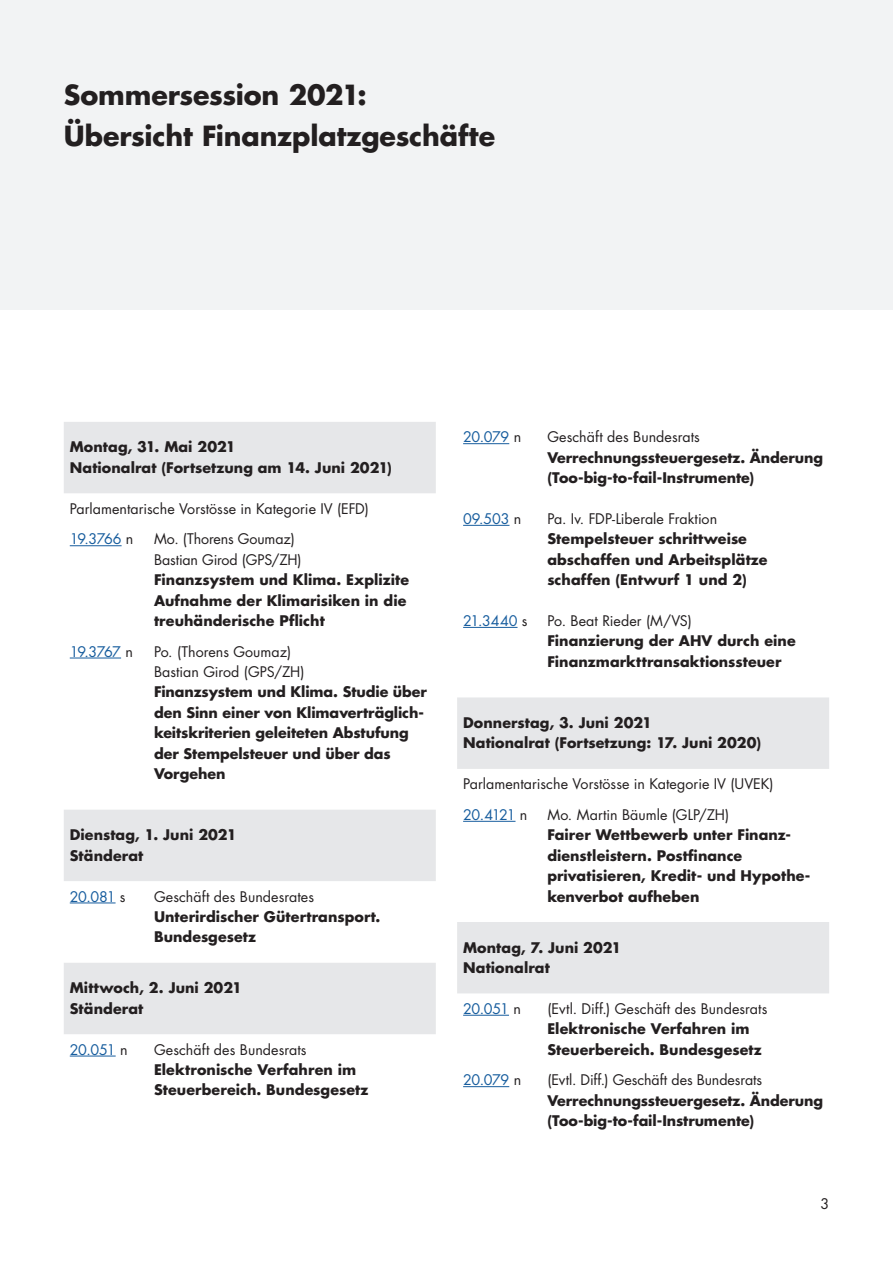
<style>
.page{position:relative;width:893px;height:1263px;background:#fff}
.page>*{position:absolute;margin:0;border:0;box-sizing:border-box;transform-origin:0 0}
._01_Titel{font:700 27px "Futura Std";letter-spacing:-.005em;color:#231f20}
._03_Text{font:700 14.25px/20.4px "Futura Std";color:#231f20}
._03_Text-2{font:14.25px/20.4px "Futura Std";color:#231f20}
._03_Text-3{font:14.25px "Futura Std";letter-spacing:-.025em;color:#175d9e}
.s1{color:#231f20}
</style>
<div class="page">
<div style="left:0;top:0;width:893px;height:310px;background:#f2f3f4"></div>
<svg style="left:64px;top:422px;width:372px;height:612px"></svg>
<hr style="left:70px;top:545px;width:52px;height:1px;background:#175d9e">
<hr style="left:70px;top:658px;width:51px;height:1px;background:#175d9e">
<hr style="left:70px;top:902px;width:46px;height:1px;background:#175d9e">
<hr style="left:70px;top:1056px;width:46px;height:1px;background:#175d9e">
<svg style="left:457px;top:697px;width:372px;height:296px"></svg>
<hr style="left:463px;top:443px;width:46px;height:1px;background:#175d9e">
<hr style="left:463px;top:525px;width:46px;height:1px;background:#175d9e">
<hr style="left:463px;top:627px;width:54px;height:1px;background:#175d9e">
<hr style="left:463px;top:821px;width:52px;height:1px;background:#175d9e">
<hr style="left:463px;top:1015px;width:46px;height:1px;background:#175d9e">
<hr style="left:463px;top:1086px;width:46px;height:1px;background:#175d9e">
<p class="_01_Titel" style="left:64px;top:77px;width:305px">Sommersession 2021:</p>
<p class="_01_Titel" style="left:64px;top:118px;width:433px">Übersicht Finanzplatzgeschäfte</p>
<p class="_03_Text" style="left:70px;top:437px;width:167px">Montag, 31. Mai 2021</p>
<p class="_03_Text" style="left:70px;top:457px;width:324px">Nationalrat (Fortsetzung am 14. Juni 2021)</p>
<p class="_03_Text-2" style="left:70px;top:498px;width:301px">Parlamentarische Vorstösse in Kategorie IV (EFD)</p>
<p class="_03_Text-3" style="left:70px;top:530px;width:65px">19.3766 <span class="s1">n</span></p>
<p class="_03_Text-2" style="left:154px;top:529px;width:149px">Mo. (Thorens Goumaz)<br>Bastian Girod (GPS/ZH)</p>
<p class="_03_Text" style="left:154px;top:569px;width:257px">Finanzsystem und Klima. Explizite<br>Aufnahme der Klimarisiken in die treuhänderische Pflicht</p>
<p class="_03_Text-3" style="left:70px;top:642px;width:65px">19.3767 <span class="s1">n</span></p>
<p class="_03_Text-2" style="left:154px;top:641px;width:152px">Po. (Thorens Goumaz)<br>Bastian Girod (GPS/ZH)</p>
<p class="_03_Text" style="left:154px;top:682px;width:275px">Finanzsystem und Klima. Studie über den Sinn einer von Klimaverträglich&shy;keitskriterien geleiteten Abstufung der Stempelsteuer und über das<br>Vorgehen</p>
<p class="_03_Text" style="left:70px;top:824px;width:168px">Dienstag, 1. Juni 2021</p>
<p class="_03_Text" style="left:70px;top:845px;width:75px">Ständerat</p>
<p class="_03_Text-3" style="left:70px;top:887px;width:57px">20.081 <span class="s1">s</span></p>
<p class="_03_Text-2" style="left:154px;top:886px;width:162px">Geschäft des Bundesrates</p>
<p class="_03_Text" style="left:154px;top:906px;width:228px">Unterirdischer Gütertransport.<br>Bundesgesetz</p>
<p class="_03_Text" style="left:70px;top:978px;width:174px">Mittwoch, 2. Juni 2021</p>
<p class="_03_Text" style="left:70px;top:998px;width:75px">Ständerat</p>
<p class="_03_Text-3" style="left:70px;top:1040px;width:59px">20.051 <span class="s1">n</span></p>
<p class="_03_Text-2" style="left:154px;top:1039px;width:154px">Geschäft des Bundesrats</p>
<p class="_03_Text" style="left:154px;top:1059px;width:216px">Elektronische Verfahren im<br>Steuerbereich. Bundesgesetz</p>
<p class="_03_Text-3" style="left:463px;top:428px;width:60px">20.079 <span class="s1">n</span></p>
<p class="_03_Text-2" style="left:547px;top:427px;width:154px">Geschäft des Bundesrats</p>
<p class="_03_Text" style="left:547px;top:447px;width:277px">Verrechnungssteuergesetz. Änderung (Too-big-to-fail-Instrumente)</p>
<p class="_03_Text-3" style="left:463px;top:510px;width:60px">09.503 <span class="s1">n</span></p>
<p class="_03_Text-2" style="left:547px;top:509px;width:171px">Pa. Iv. FDP-Liberale Fraktion</p>
<p class="_03_Text" style="left:547px;top:529px;width:222px">Stempelsteuer schrittweise abschaffen und Arbeitsplätze schaffen (Entwurf 1 und 2)</p>
<p class="_03_Text-3" style="left:463px;top:612px;width:66px">21.3440 <span class="s1">s</span></p>
<p class="_03_Text-2" style="left:547px;top:611px;width:146px">Po. Beat Rieder (M/VS)</p>
<p class="_03_Text" style="left:547px;top:631px;width:250px">Finanzierung der AHV durch eine<br>Finanzmarkttransaktionssteuer</p>
<p class="_03_Text" style="left:463px;top:712px;width:190px">Donnerstag, 3. Juni 2021</p>
<p class="_03_Text" style="left:463px;top:733px;width:300px">Nationalrat (Fortsetzung: 17. Juni 2020)</p>
<p class="_03_Text-2" style="left:463px;top:774px;width:312px">Parlamentarische Vorstösse in Kategorie IV (UVEK)</p>
<p class="_03_Text-3" style="left:463px;top:805px;width:66px">20.4121 <span class="s1">n</span></p>
<p class="_03_Text-2" style="left:547px;top:804px;width:183px">Mo. Martin Bäumle (GLP/ZH)</p>
<p class="_03_Text" style="left:547px;top:824px;width:265px">Fairer Wettbewerb unter Finanz&shy;dienstleistern. Postfinance privatisieren, Kredit- und Hypothe&shy;kenverbot aufheben</p>
<p class="_03_Text" style="left:463px;top:937px;width:160px">Montag, 7. Juni 2021</p>
<p class="_03_Text" style="left:463px;top:957px;width:88px">Nationalrat</p>
<p class="_03_Text-3" style="left:463px;top:999px;width:59px">20.051 <span class="s1">n</span></p>
<p class="_03_Text-2" style="left:547px;top:998px;width:222px">(Evtl. Diff.) Geschäft des Bundesrats</p>
<p class="_03_Text" style="left:547px;top:1018px;width:216px">Elektronische Verfahren im<br>Steuerbereich. Bundesgesetz</p>
<p class="_03_Text-3" style="left:463px;top:1071px;width:60px">20.079 <span class="s1">n</span></p>
<p class="_03_Text-2" style="left:547px;top:1070px;width:216px">(Evtl. Diff.) Geschäft des Bundesrats</p>
<p class="_03_Text" style="left:547px;top:1090px;width:277px">Verrechnungssteuergesetz. Änderung (Too-big-to-fail-Instrumente)</p>
<p class="_03_Text-2" style="left:820px;top:1194px;width:10px">3</p>
</div>
